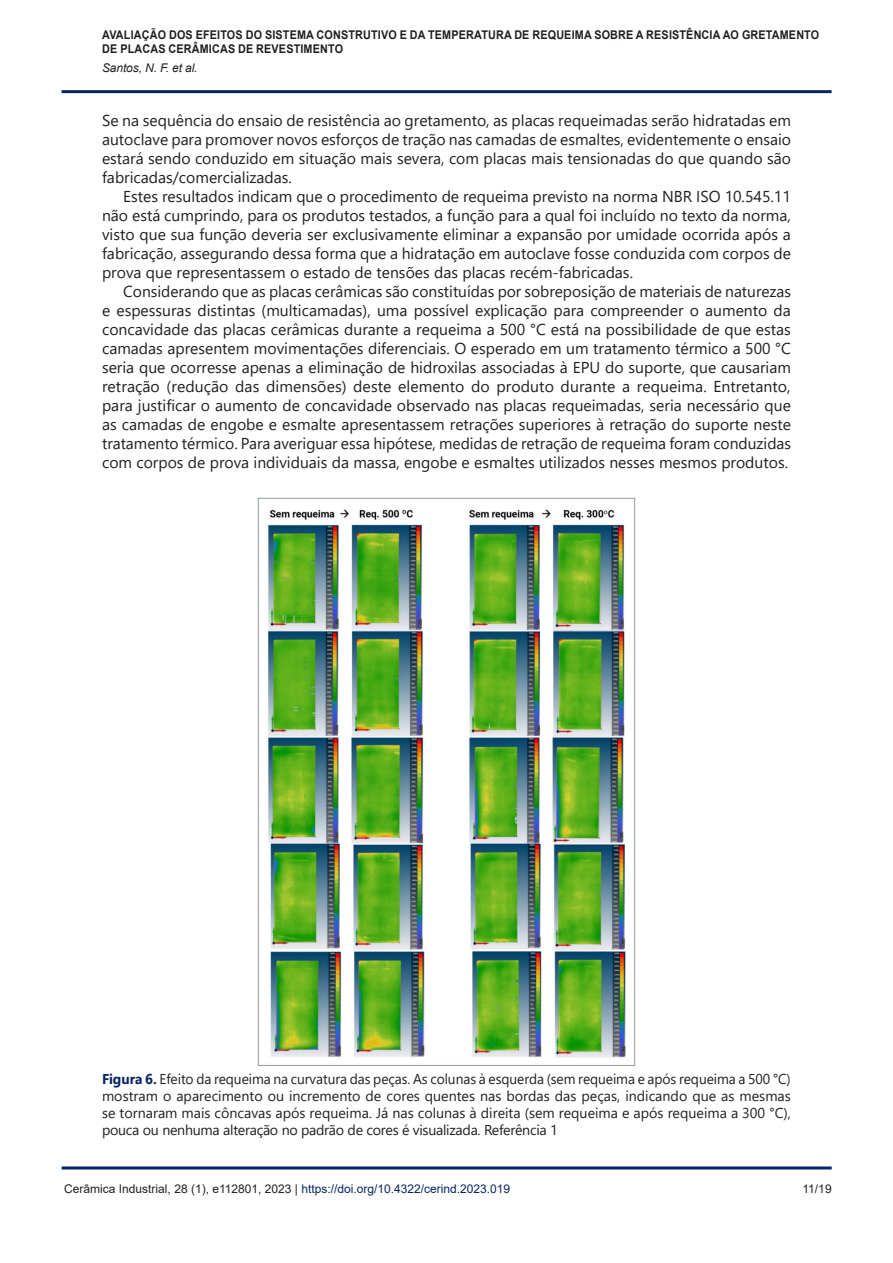
<style>
.page{position:relative;width:893px;height:1263px;background:#fff}
.page>*{position:absolute;margin:0;border:0;box-sizing:border-box;transform-origin:0 0}
.Paragraph{font:15.75px/18.9px "Segoe UI";color:#231f20;text-align:justify}
.FigureCaption{font:14.25px/17.1px "Segoe UI";letter-spacing:-.02em;color:#231f20;text-align:justify}
.t1{font:700 12px/14.4px "Arial";letter-spacing:.015em;color:#231f20;scale:.9 1}
.t2{font:12px "Arial";color:#062462}
.t3{font:italic 12px "Arial";letter-spacing:-.01em;color:#231f20}
.t4{font:12px "Arial";color:#231f20}
.s1{font-weight:700;color:#062462}
.s2{color:#231f20}
</style>
<div class="page">
<hr style="left:62px;top:1166px;width:770px;height:3px;background:#062462">
<hr style="left:62px;top:90px;width:770px;height:3px;background:#062462">
<img style="left:257px;top:498px;width:378px;height:568px">
<p class="t1" style="left:102px;top:27px;width:798px">AVALIAÇÃO DOS EFEITOS DO SISTEMA CONSTRUTIVO E DA TEMPERATURA DE REQUEIMA SOBRE A RESISTÊNCIA AO GRETAMENTO<br>DE PLACAS CERÂMICAS DE REVESTIMENTO</p>
<p class="t3" style="left:102px;top:60px;width:97px">Santos, N. F. et al.</p>
<p class="Paragraph" style="left:102px;top:110px;width:691px">Se na sequência do ensaio de resistência ao gretamento, as placas requeimadas serão hidratadas em autoclave para promover novos esforços de tração nas camadas de esmaltes, evidentemente o ensaio estará sendo conduzido em situação mais severa, com placas mais tensionadas do que quando são fabricadas/comercializadas.</p>
<p class="Paragraph" style="left:102px;top:186px;width:690px;text-indent:21px">Estes resultados indicam que o procedimento de requeima previsto na norma NBR ISO 10.545.11 não está cumprindo, para os produtos testados, a função para a qual foi incluído no texto da norma, visto que sua função deveria ser exclusivamente eliminar a expansão por umidade ocorrida após a fabricação, assegurando dessa forma que a hidratação em autoclave fosse conduzida com corpos de prova que representassem o estado de tensões das placas recém-fabricadas.</p>
<p class="Paragraph" style="left:102px;top:280px;width:691px;text-indent:21px">Considerando que as placas cerâmicas são constituídas por sobreposição de materiais de naturezas e espessuras distintas (multicamadas), uma possível explicação para compreender o aumento da concavidade das placas cerâmicas durante a requeima a 500 °C está na possibilidade de que estas camadas apresentem movimentações diferenciais. O esperado em um tratamento térmico a 500 °C seria que ocorresse apenas a eliminação de hidroxilas associadas à EPU do suporte, que causariam retração (redução das dimensões) deste elemento do produto durante a requeima. Entretanto, para justificar o aumento de concavidade observado nas placas requeimadas, seria necessário que as camadas de engobe e esmalte apresentassem retrações superiores à retração do suporte neste tratamento térmico. Para averiguar essa hipótese, medidas de retração de requeima foram conduzidas com corpos de prova individuais da massa, engobe e esmaltes utilizados nesses mesmos produtos.</p>
<p class="FigureCaption" style="left:102px;top:1069px;width:690px"><span class="s1">Figura 6.</span> Efeito da requeima na curvatura das peças. As colunas à esquerda (sem requeima e após requeima a 500 °C) mostram o aparecimento ou incremento de cores quentes nas bordas das peças, indicando que as mesmas se tornaram mais côncavas após requeima. Já nas colunas à direita (sem requeima e após requeima a 300 °C), pouca ou nenhuma alteração no padrão de cores é visualizada. Referência 1</p>
<p class="t2" style="left:64px;top:1180px;width:447px"><span class="s2">Cerâmica I ndustrial, 28 (1), e112801, 2023 |</span> https://doi.org/10.4322/cerind.2023.019</p>
<p class="t4" style="left:802px;top:1180px;width:31px">11/19</p>
</div>
